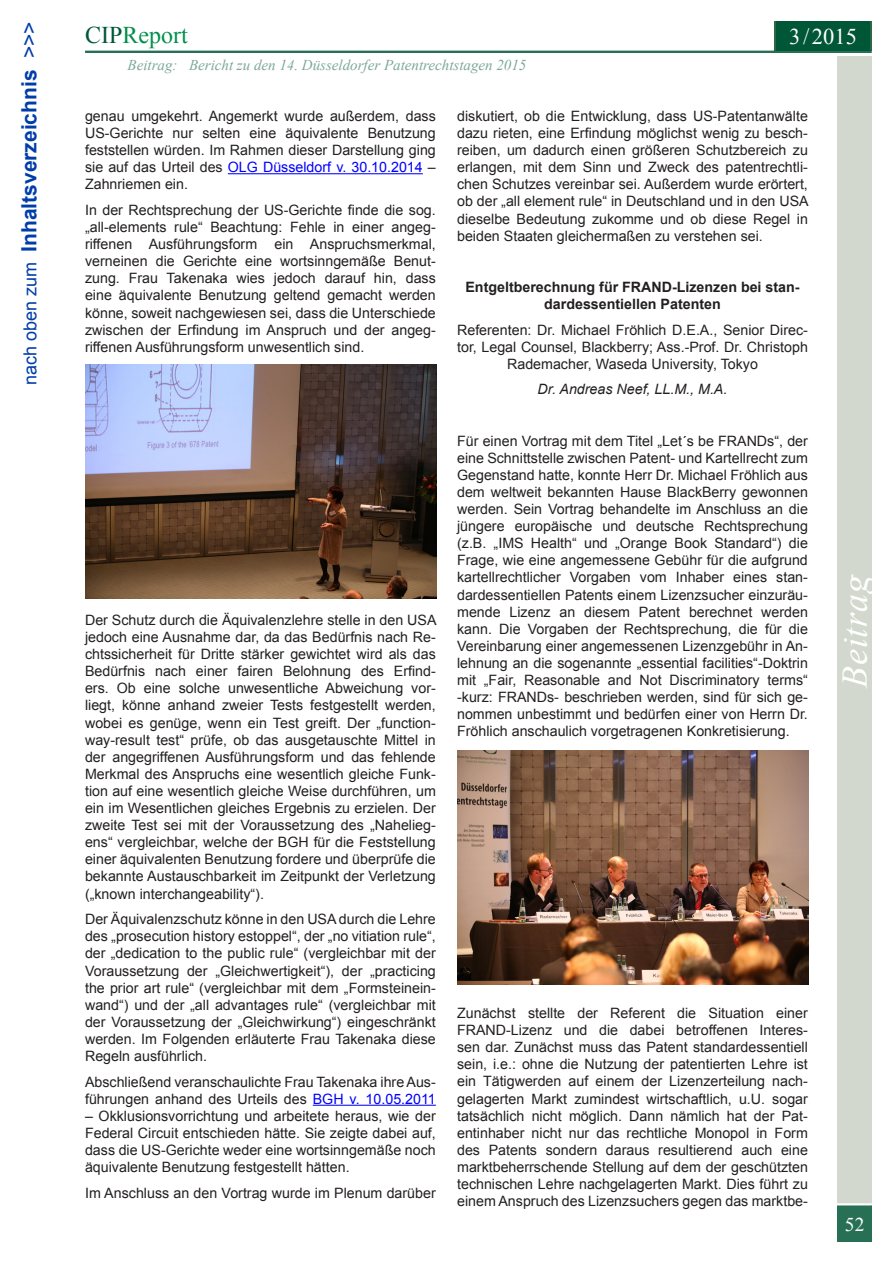
<style>
.page{position:relative;width:893px;height:1263px;background:#fff}
.page>*{position:absolute;margin:0;border:0;box-sizing:border-box;transform-origin:0 0}
.t1{font:italic 36px "Times New Roman";color:#fff}
.t2{font:24px "Times New Roman";color:#008f4d}
.t3{font:22.5px "Times New Roman";color:#fff}
.t4{font:700 21px "Arial";color:#003da9}
.t5{font:19.5px "Times New Roman";color:#fff}
.t6{font:italic 15px "Times New Roman";color:#7ca898}
.t7{font:14.25px/17.1px "Arial";color:#231f20;text-align:justify}
.t8{font:700 14.25px/17.1px "Arial";color:#231f20;text-align:center}
.Überschrift_2{font:italic 14.25px "Arial";color:#231f20}
.s1{font-weight:400;font-size:18px}
.s2{font-weight:400}
.s3{color:#005737}
.s4{color:#00f}
</style>
<div class="page">
<div style="left:838px;top:56px;width:34px;height:1147px;background:#d2d8cd"></div>
<div style="left:838px;top:1205px;width:34px;height:37px;background:#277055"></div>
<hr style="left:85px;top:51px;width:787px;height:2px;background:#005737">
<div style="left:774px;top:21px;width:98px;height:30px;background:#2f6645"></div>
<div style="left:776px;top:21px;width:94px;height:30px;background:#005737"></div>
<hr style="left:228px;top:173px;width:195px;height:1px;background:#00f">
<hr style="left:313px;top:1105px;width:123px;height:1px;background:#00f">
<img style="left:85px;top:365px;width:351px;height:234px">
<img style="left:457px;top:750px;width:351px;height:234px">
<h3 class="t4" style="left:15px;top:385px;width:365px;rotate:-90deg"><span class="s1">nach oben zum</span> Inhaltsverzeichnis <span class="s2">&gt;&gt;&gt;</span></h3>
<h2 class="t2" style="left:85px;top:19px;width:104px"><span class="s3">CIP</span>Report</h2>
<p class="t6" style="left:128px;top:55px;width:400px">Beitrag: Bericht zu den 14. Düsseldorfer Patentrechtstagen 2015</p>
<h3 class="t3" style="left:789px;top:21px;width:69px">3/2015</h3>
<p class="t7" style="left:85px;top:108px;width:352px">genau umgekehrt. Angemerkt wurde außerdem, dass US-Gerichte nur selten eine äquivalente Benutzung feststellen würden. Im Rahmen dieser Darstellung ging sie auf das Urteil des <span class="s4">OLG Düsseldorf v. 30.10.2014</span> – Zahnriemen ein.</p>
<p class="t7" style="left:85px;top:202px;width:352px">In der Rechtsprechung der US-Gerichte finde die sog. „all-elements rule“ Beachtung: Fehle in einer angeg&shy;riffenen Ausführungsform ein Anspruchsmerkmal, verneinen die Gerichte eine wortsinngemäße Benut&shy;zung. Frau Takenaka wies jedoch darauf hin, dass eine äquivalente Benutzung geltend gemacht werden könne, soweit nachgewiesen sei, dass die Unterschiede zwischen der Erfindung im Anspruch und der angeg&shy;riffenen Ausführungsform unwesentlich sind.</p>
<p class="t7" style="left:85px;top:611px;width:353px">Der Schutz durch die Äquivalenzlehre stelle in den USA jedoch eine Ausnahme dar, da das Bedürfnis nach Re&shy;chtssicherheit für Dritte stärker gewichtet wird als das Bedürfnis nach einer fairen Belohnung des Erfind&shy;ers. Ob eine solche unwesentliche Abweichung vor&shy;liegt, könne anhand zweier Tests festgestellt werden, wobei es genüge, wenn ein Test greift. Der „function&shy;way-result test“ prüfe, ob das ausgetauschte Mittel in der angegriffenen Ausführungsform und das fehlende Merkmal des Anspruchs eine wesentlich gleiche Funk&shy;tion auf eine wesentlich gleiche Weise durchführen, um ein im Wesentlichen gleiches Ergebnis zu erzielen. Der zweite Test sei mit der Voraussetzung des „Nahelieg&shy;ens“ vergleichbar, welche der BGH für die Feststellung einer äquivalenten Benutzung fordere und überprüfe die bekannte Austauschbarkeit im Zeitpunkt der Verletzung („known interchangeability“).</p>
<p class="t7" style="left:85px;top:911px;width:352px">Der Äquivalenzschutz könne in den USA durch die Lehre des „prosecution history estoppel“, der „no vitiation rule“, der „dedication to the public rule“ (vergleichbar mit der Voraussetzung der „Gleichwertigkeit“), der „practicing the prior art rule“ (vergleichbar mit dem „Formsteinein&shy;wand“) und der „all advantages rule“ (vergleichbar mit der Voraussetzung der „Gleichwirkung“) eingeschränkt werden. Im Folgenden erläuterte Frau Takenaka diese Regeln ausführlich.</p>
<p class="t7" style="left:85px;top:1073px;width:352px">Abschließend veranschaulichte Frau Takenaka ihre Aus&shy;führungen anhand des Urteils des <span class="s4">BGH v. 10.05.2011</span></p>
<p class="t7" style="left:85px;top:1107px;width:352px">– Okklusionsvorrichtung und arbeitete heraus, wie der Federal Circuit entschieden hätte. Sie zeigte dabei auf, dass die US-Gerichte weder eine wortsinngemäße noch äquivalente Benutzung festgestellt hätten.</p>
<p class="t7" style="left:85px;top:1184px;width:352px">Im Anschluss an den Vortrag wurde im Plenum darüber</p>
<p class="t7" style="left:457px;top:108px;width:353px">diskutiert, ob die Entwicklung, dass US-Patentanwälte dazu rieten, eine Erfindung möglichst wenig zu besch&shy;reiben, um dadurch einen größeren Schutzbereich zu erlangen, mit dem Sinn und Zweck des patentrechtli&shy;chen Schutzes vereinbar sei. Außerdem wurde erörtert, ob der „all element rule“ in Deutschland und in den USA dieselbe Bedeutung zukomme und ob diese Regel in beiden Staaten gleichermaßen zu verstehen sei.</p>
<p class="t8" style="left:465px;top:279px;width:336px">Entgeltberechnung für FRAND-Lizenzen bei stan&shy;dardessentiellen Patenten</p>
<p class="t7" style="left:457px;top:321px;width:352px;text-align:center">Referenten: Dr. Michael Fröhlich D.E.A., Senior Direc&shy;tor, Legal Counsel, Blackberry; Ass.-Prof. Dr. Christoph<br>Rademacher, Waseda University, Tokyo</p>
<p class="Überschrift_2" style="left:538px;top:380px;width:191px">Dr. Andreas Neef, LL.M., M.A.</p>
<p class="t7" style="left:457px;top:432px;width:352px">Für einen Vortrag mit dem Titel „Let´s be FRANDs“, der eine Schnittstelle zwischen Patent- und Kartellrecht zum Gegenstand hatte, konnte Herr Dr. Michael Fröhlich aus dem weltweit bekannten Hause BlackBerry gewonnen werden. Sein Vortrag behandelte im Anschluss an die jüngere europäische und deutsche Rechtsprechung (z.B. „IMS Health“ und „Orange Book Standard“) die Frage, wie eine angemessene Gebühr für die aufgrund kartellrechtlicher Vorgaben vom Inhaber eines stan&shy;dardessentiellen Patents einem Lizenzsucher einzuräu&shy;mende Lizenz an diesem Patent berechnet werden kann. Die Vorgaben der Rechtsprechung, die für die Vereinbarung einer angemessenen Lizenzgebühr in An&shy;lehnung an die sogenannte „essential facilities“-Doktrin mit „Fair, Reasonable and Not Discriminatory terms“ -kurz: FRANDs- beschrieben werden, sind für sich ge&shy;nommen unbestimmt und bedürfen einer von Herrn Dr.<br>Fröhlich anschaulich vorgetragenen Konkretisierung.</p>
<p class="t7" style="left:457px;top:1004px;width:352px">Zunächst stellte der Referent die Situation einer FRAND-Lizenz und die dabei betroffenen Interes&shy;sen dar. Zunächst muss das Patent standardessentiell sein, i.e.: ohne die Nutzung der patentierten Lehre ist ein Tätigwerden auf einem der Lizenzerteilung nach&shy;gelagerten Markt zumindest wirtschaftlich, u.U. sogar tatsächlich nicht möglich. Dann nämlich hat der Pat&shy;entinhaber nicht nur das rechtliche Monopol in Form des Patents sondern daraus resultierend auch eine marktbeherrschende Stellung auf dem der geschützten technischen Lehre nachgelagerten Markt. Dies führt zu einem Anspruch des Lizenzsuchers gegen das marktbe-</p>
<h1 class="t1" style="left:830px;top:688px;width:116px;rotate:-90deg">Beitrag</h1>
<h3 class="t5" style="left:845px;top:1211px;width:21px">52</h3>
</div>
